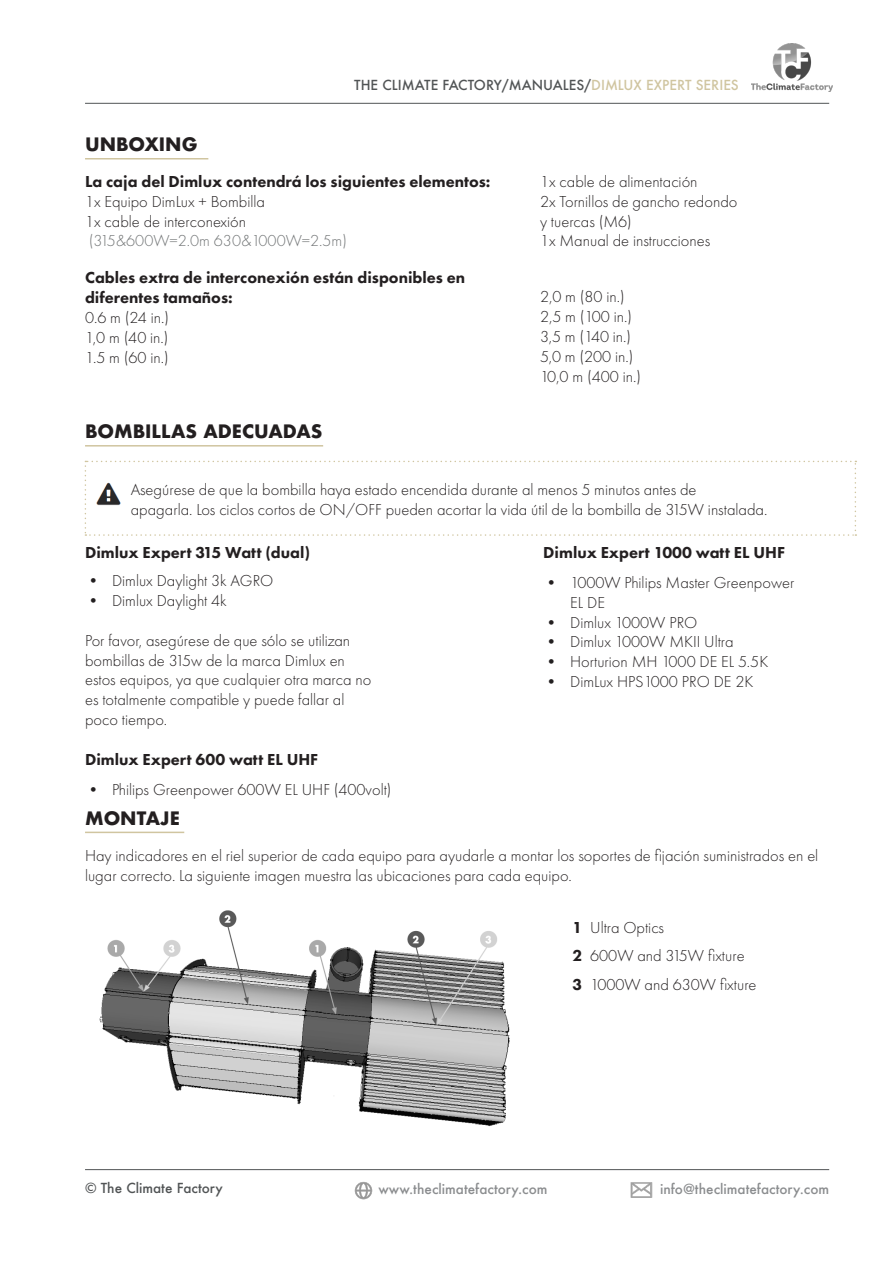
<style>
.page{position:relative;width:893px;height:1263px;background:#fff}
.page>*{position:absolute;margin:0;border:0;box-sizing:border-box;transform-origin:0 0}
.t1{font:700 18px "Futura";color:#231f20}
.t2{font:300 16.5px/19.8px "Futura PT";color:#231f20}
.t3{font:800 16.5px/19.8px "Futura PT";color:#231f20}
.t4{font:300 16.5px "Futura PT";color:#727576}
.t5{font:500 13.5px "Futura";color:#515455}
.t6{font:500 13.5px "Futura";color:#8b8d8f}
.s1{color:#d0c5a0}
.s2{font-weight:800}
</style>
<div class="page">
<img style="left:752px;top:44px;width:80px;height:48px">
<hr style="left:85px;top:103px;width:744px;height:1px;background:#515455">
<hr style="left:85px;top:1169px;width:744px;height:1px;background:#515455">
<img style="left:355px;top:1181px;width:18px;height:18px">
<img style="left:631px;top:1182px;width:21px;height:16px">
<hr style="left:85px;top:158px;width:123px;height:1px;background:#d0c5a0">
<img style="left:99px;top:910px;width:411px;height:217px">
<hr style="left:85px;top:445px;width:238px;height:1px;background:#d0c5a0">
<svg style="left:85px;top:461px;width:771px;height:75px"></svg>
<hr style="left:85px;top:832px;width:99px;height:1px;background:#d0c5a0">
<p class="t5" style="left:354px;top:76px;width:386px">THE CLIMATE FACTORY/MANUALES/<span class="s1">DIMLUX EXPERT SERIES</span></p>
<p class="t1" style="left:85px;top:131px;width:114px">UNBOXING</p>
<p class="t3" style="left:85px;top:171px;width:407px">La caja del Dimlux contendrá los siguientes elementos:</p>
<p class="t2" style="left:85px;top:191px;width:181px">1x Equipo DimLux + Bombilla</p>
<p class="t2" style="left:85px;top:211px;width:163px">1x cable de interconexión</p>
<p class="t4" style="left:89px;top:231px;width:260px">(315&amp;600W=2.0m 630&amp;1000W=2.5m)</p>
<p class="t3" style="left:85px;top:268px;width:382px">Cables extra de interconexión están disponibles en diferentes tamaños:</p>
<p class="t2" style="left:85px;top:308px;width:85px">0.6 m (24 in.)</p>
<p class="t2" style="left:85px;top:327px;width:85px">1,0 m (40 in.)</p>
<p class="t2" style="left:85px;top:347px;width:85px">1.5 m (60 in.)</p>
<p class="t1" style="left:85px;top:418px;width:239px">BOMBILLAS ADECUADAS</p>
<p class="t2" style="left:540px;top:172px;width:159px">1x cable de alimentación</p>
<p class="t2" style="left:540px;top:191px;width:199px">2x Tornillos de gancho redondo y tuercas (M6)</p>
<p class="t2" style="left:540px;top:231px;width:172px">1x Manual de instrucciones</p>
<p class="t2" style="left:540px;top:287px;width:86px">2,0 m (80 in.)</p>
<p class="t2" style="left:540px;top:307px;width:93px">2,5 m (100 in.)</p>
<p class="t2" style="left:540px;top:327px;width:93px">3,5 m (140 in.)</p>
<p class="t2" style="left:540px;top:347px;width:95px">5,0 m (200 in.)</p>
<p class="t2" style="left:540px;top:366px;width:102px">10,0 m (400 in.)</p>
<p class="t2" style="left:131px;top:480px;width:567px">Asegúrese de que la bombilla haya estado encendida durante al menos 5 minutos antes de</p>
<p class="t2" style="left:131px;top:500px;width:638px">apagarla. Los ciclos cortos de ON/OFF pueden acortar la vida útil de la bombilla de 315W instalada.</p>
<p class="t3" style="left:85px;top:542px;width:227px">Dimlux Expert 315 Watt (dual)</p>
<p class="t2" style="left:85px;top:571px;width:190px">• Dimlux Daylight 3k AGRO</p>
<p class="t2" style="left:85px;top:591px;width:143px">• Dimlux Daylight 4k</p>
<p class="t2" style="left:85px;top:631px;width:267px">Por favor, asegúrese de que sólo se utilizan</p>
<p class="t2" style="left:85px;top:650px;width:261px">bombillas de 315w de la marca Dimlux en</p>
<p class="t2" style="left:85px;top:670px;width:288px">estos equipos, ya que cualquier otra marca no</p>
<p class="t2" style="left:85px;top:690px;width:261px">es totalmente compatible y puede fallar al</p>
<p class="t2" style="left:85px;top:710px;width:84px">poco tiempo.</p>
<p class="t3" style="left:85px;top:749px;width:235px">Dimlux Expert 600 watt EL UHF</p>
<p class="t2" style="left:85px;top:779px;width:308px">• Philips Greenpower 600W EL UHF (400volt)</p>
<p class="t3" style="left:543px;top:542px;width:243px">Dimlux Expert 1000 watt EL UHF</p>
<p class="t2" style="left:570px;top:573px;width:226px;text-indent:-27px">• 1000W Philips Master Greenpower<br>EL DE</p>
<p class="t2" style="left:543px;top:612px;width:156px">• Dimlux 1000W PRO</p>
<p class="t2" style="left:543px;top:632px;width:192px">• Dimlux 1000W MKII Ultra</p>
<p class="t2" style="left:543px;top:652px;width:227px">• Horturion MH 1000 DE EL 5.5K</p>
<p class="t2" style="left:543px;top:672px;width:212px">• DimLux HPS1000 PRO DE 2K</p>
<p class="t1" style="left:85px;top:805px;width:96px">MONTAJE</p>
<p class="t2" style="left:85px;top:846px;width:735px">Hay indicadores en el riel superior de cada equipo para ayudarle a montar los soportes de fijación suministrados en el lugar correcto. La siguiente imagen muestra las ubicaciones para cada equipo.</p>
<p class="t2" style="left:573px;top:917px;width:93px"><span class="s2">1</span> Ultra Optics</p>
<p class="t2" style="left:573px;top:946px;width:173px"><span class="s2">2</span> 600W and 315W fixture</p>
<p class="t2" style="left:573px;top:974px;width:185px"><span class="s2">3</span> 1000W and 630W fixture</p>
<p class="t5" style="left:85px;top:1179px;width:139px">© The Climate Factory</p>
<p class="t6" style="left:378px;top:1180px;width:171px">www.theclimatefactory.com</p>
<p class="t6" style="left:660px;top:1180px;width:171px">info@theclimatefactory.com</p>
</div>
